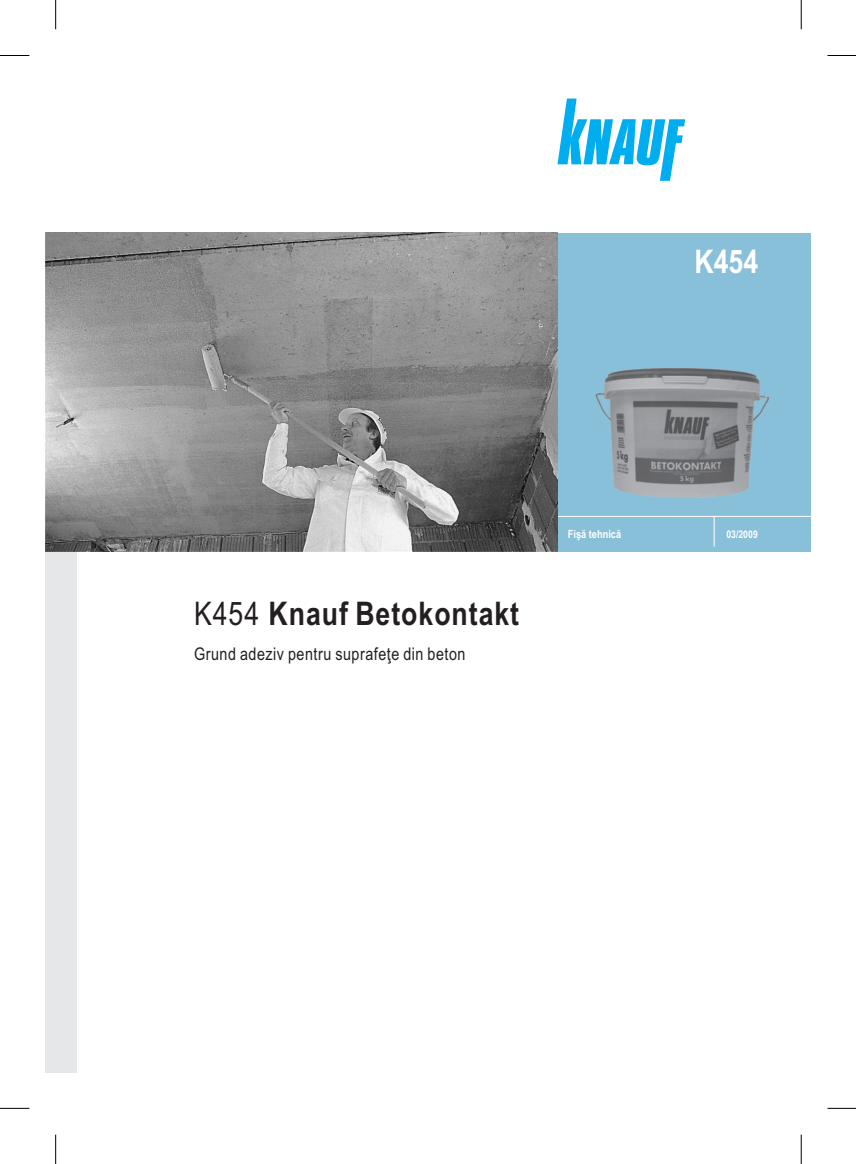
<style>
.page{position:relative;width:856px;height:1164px;background:#fff}
.page>*{position:absolute;margin:0;border:0;box-sizing:border-box;transform-origin:0 0}
.t1{font:700 32.5px "Arial Narrow";letter-spacing:.03em;color:#231f20}
.t2{font:700 32.5px "Arial Narrow";color:#fff}
.t3{font:17.5px "Arial Narrow";letter-spacing:.03em;color:#231f20}
.t4{font:700 11.25px "Arial Narrow";color:#fff}
.t5{font:700 10.62px "Arial Narrow";color:#fff}
.s1{font-weight:400}
</style>
<div class="page">
<div style="left:557px;top:233px;width:253px;height:319px;background:#89c0d9"></div>
<div style="left:45px;top:552px;width:32px;height:521px;background:#e6e7e9"></div>
<hr style="left:557px;top:516px;width:253px;height:1px;background:#fff">
<hr style="left:713px;top:516px;width:1px;height:30px;background:#fff">
<svg style="left:557px;top:99px;width:128px;height:82px"></svg>
<img style="left:45px;top:233px;width:512px;height:319px">
<img style="left:595px;top:368px;width:174px;height:129px">
<svg style="left:0;top:1108px;width:29px;height:1px"></svg>
<hr style="left:55px;top:1134px;width:1px;height:30px;background:#000">
<svg style="left:0;top:55px;width:29px;height:1px"></svg>
<svg style="left:55px;top:0;width:1px;height:29px"></svg>
<svg style="left:827px;top:55px;width:28px;height:1px"></svg>
<svg style="left:800px;top:0;width:1px;height:29px"></svg>
<svg style="left:827px;top:1108px;width:28px;height:1px"></svg>
<hr style="left:800px;top:1134px;width:1px;height:30px;background:#000">
<h1 class="t2" style="left:694px;top:250px;width:65px">K454</h1>
<h1 class="t1" style="left:194px;top:601px;width:326px"><span class="s1">K454</span> Knauf Betokontakt</h1>
<p class="t3" style="left:194px;top:647px;width:273px">Grund adeziv pentru suprafeþe din beton</p>
<p class="t4" style="left:567px;top:529px;width:55px">Fiºã tehnicã</p>
<p class="t5" style="left:726px;top:530px;width:33px">03/2009</p>
</div>
